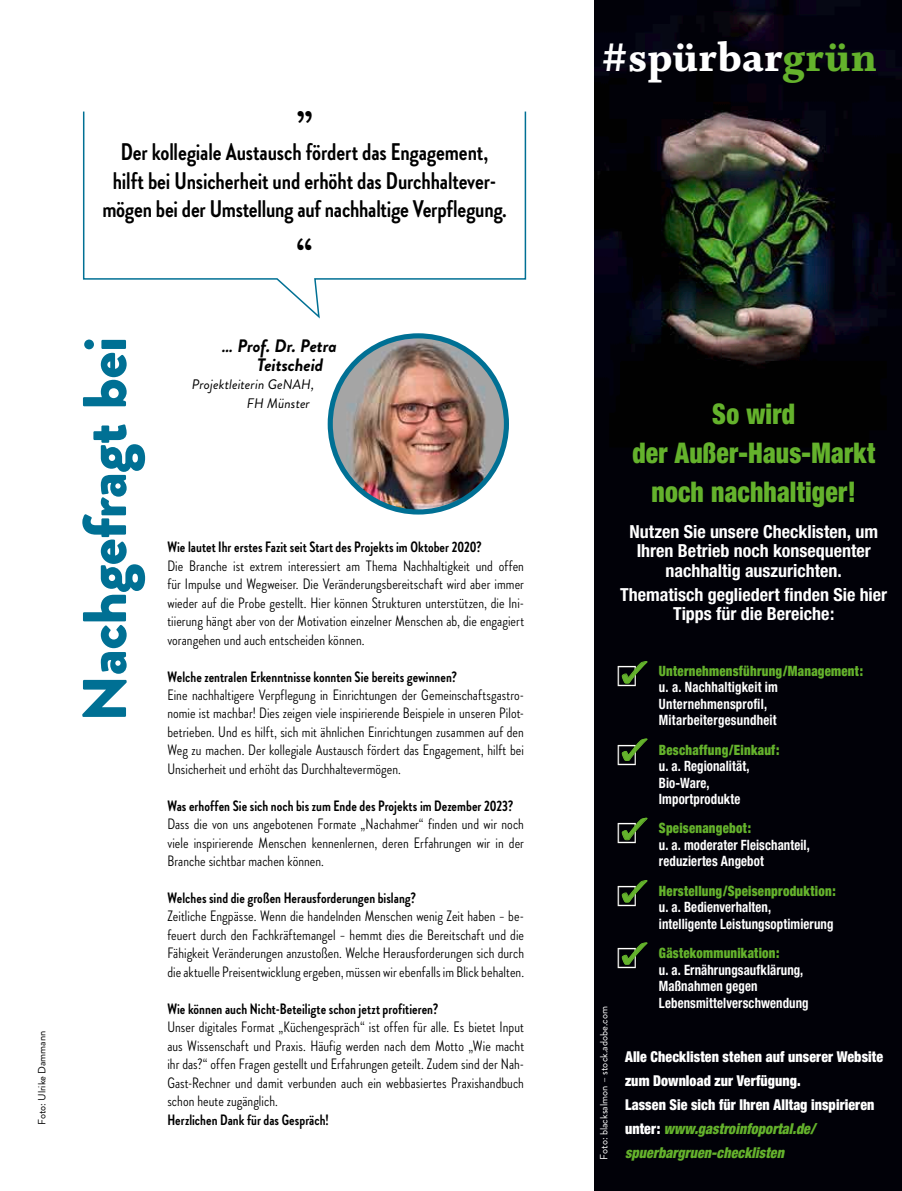
<style>
.page{position:relative;width:902px;height:1191px;background:#fff}
.page>*{position:absolute;margin:0;border:0;box-sizing:border-box;transform-origin:0 0}
.Headline_GVmanager{font:900 61.5px "Brandon Grotesque";letter-spacing:-.01em;color:#007094}
.t1{font:900 44.7px "Whitman";letter-spacing:.01em;color:#fff}
.Zitat_nachgefragt_GV{font:700 40.5px "Brandon Grotesque";color:#000}
.Fliesstext{font:900 condensed 28.5px/39px "Helvetica Neue";letter-spacing:.01em;color:#64b22c;text-align:center;scale:.9 1}
.Zitat_nachgefragt_GV-2{font:700 24px/28.5px "Brandon Grotesque Cond";letter-spacing:-.005em;color:#000;text-align:center}
.Fliesstext-2{font:700 condensed 18px/19.5px "Helvetica Neue";color:#fff;text-align:center}
.Interviewpartner_Nac{font:italic 700 18px "Brandon Grotesque";letter-spacing:-.005em;color:#000}
.FT_nachgefragt_GV{font:15px/18.5px "Brandon Grotesque Cond";letter-spacing:.005em;color:#000;text-align:justify}
.Frage_nachgefragt_GV{font:700 15px "Brandon Grotesque Cond";letter-spacing:.005em;color:#000}
.Fliesstext-3{font:900 condensed 15px/24px "Helvetica Neue";letter-spacing:.005em;color:#fff;scale:.93 1}
.Fliesstext-4{font:italic 900 condensed 15px "Helvetica Neue";letter-spacing:.005em;color:#64b22c;scale:.93 1}
.Fliesstext-5{font:700 condensed 14.25px/16.5px "Helvetica Neue";letter-spacing:.01em;color:#fff;scale:.9 1}
.Fliesstext-6{font:900 condensed 14.25px "Helvetica Neue";letter-spacing:.02em;color:#64b22c;scale:.9 1}
.AZ_Zwischenhead{font:700 condensed 14.25px/16.5px "Helvetica Neue";letter-spacing:.02em;color:#fff;scale:.9 1}
.AZ_Zwischenhead-2{font:900 condensed 14.25px "Helvetica Neue";letter-spacing:.02em;color:#64b22c;scale:.9 1}
.Fliesstext_kursiv_GV{font:italic 13.8px "Brandon Grotesque";letter-spacing:.005em;color:#000}
.Fotocredit{font:10.5px "Brandon Grotesque";color:#fff}
.Fotocredits{font:10.5px "Brandon Grotesque";color:#000}
.s1{color:#64b22c}
.s2{font-style:italic;color:#64b22c}
</style>
<div class="page">
<img style="left:330px;top:336px;width:176px;height:176px;border-radius:88px">
<div style="left:327px;top:333px;width:182px;height:181px;border:5px solid #007094;border-radius:50%"></div>
<svg style="left:82px;top:111px;width:445px;height:208px"></svg>
<img style="left:594px;top:0;width:307px;height:1191px">
<svg style="left:617px;top:660px;width:31px;height:27px"></svg>
<svg style="left:617px;top:738px;width:31px;height:27px"></svg>
<svg style="left:617px;top:817px;width:31px;height:27px"></svg>
<svg style="left:617px;top:879px;width:31px;height:27px"></svg>
<svg style="left:617px;top:942px;width:31px;height:27px"></svg>
<p class="Fotocredits" style="left:35px;top:1125px;width:96px;rotate:-90deg">Foto: Ulrike Dammann</p>
<p class="Zitat_nachgefragt_GV" style="left:296px;top:74px;width:19px">„</p>
<p class="Zitat_nachgefragt_GV-2" style="left:102px;top:137px;width:406px">Der kollegiale Austausch fördert das Engagement, hilft bei Unsicherheit und erhöht das Durchhaltever&shy;mögen bei der Umstellung auf nachhaltige Verpflegung.</p>
<p class="Zitat_nachgefragt_GV" style="left:296px;top:224px;width:17px">“</p>
<p class="Headline_GVmanager" style="left:61px;top:722px;width:387px;rotate:-90deg">Nachgefragt bei</p>
<p class="Interviewpartner_Nac" style="left:222px;top:333px;width:116px">… Prof. Dr. Petra</p>
<p class="Interviewpartner_Nac" style="left:257px;top:352px;width:68px">Teitscheid</p>
<p class="Fliesstext_kursiv_GV" style="left:192px;top:375px;width:124px">Projektleiterin GeNAH,</p>
<p class="Fliesstext_kursiv_GV" style="left:247px;top:393px;width:64px">FH Münster</p>
<p class="Frage_nachgefragt_GV" style="left:167px;top:537px;width:316px">Wie lautet Ihr erstes Fazit seit Start des Projekts im Oktober 2020?</p>
<p class="FT_nachgefragt_GV" style="left:167px;top:556px;width:358px">Die Branche ist extrem interessiert am Thema Nachhaltigkeit und offen für Impulse und Wegweiser. Die Veränderungsbereitschaft wird aber immer wieder auf die Probe gestellt. Hier können Strukturen unterstützen, die Ini&shy;tiierung hängt aber von der Motivation einzelner Menschen ab, die engagiert vorangehen und auch entscheiden können.</p>
<p class="Frage_nachgefragt_GV" style="left:167px;top:666px;width:291px">Welche zentralen Erkenntnisse konnten Sie bereits gewinnen?</p>
<p class="FT_nachgefragt_GV" style="left:167px;top:685px;width:358px">Eine nachhaltigere Verpflegung in Einrichtungen der Gemeinschaftsgastro&shy;nomie ist machbar! Dies zeigen viele inspirierende Beispiele in unseren Pilot&shy;betrieben. Und es hilft, sich mit ähnlichen Einrichtungen zusammen auf den Weg zu machen. Der kollegiale Austausch fördert das Engagement, hilft bei Unsicherheit und erhöht das Durchhaltevermögen.</p>
<p class="Frage_nachgefragt_GV" style="left:167px;top:795px;width:347px">Was erhoffen Sie sich noch bis zum Ende des Projekts im Dezember 2023?</p>
<p class="FT_nachgefragt_GV" style="left:167px;top:814px;width:358px">Dass die von uns angebotenen Formate „Nachahmer“ finden und wir noch viele inspirierende Menschen kennenlernen, deren Erfahrungen wir in der Branche sichtbar machen können.</p>
<p class="Frage_nachgefragt_GV" style="left:167px;top:887px;width:250px">Welches sind die großen Herausforderungen bislang?</p>
<p class="FT_nachgefragt_GV" style="left:167px;top:907px;width:358px">Zeitliche Engpässe. Wenn die handelnden Menschen wenig Zeit haben – be&shy;feuert durch den Fachkräftemangel – hemmt dies die Bereitschaft und die Fähigkeit Veränderungen anzustoßen. Welche Herausforderungen sich durch die aktuelle Preisentwicklung ergeben, müssen wir ebenfalls im Blick behalten.</p>
<p class="Frage_nachgefragt_GV" style="left:167px;top:998px;width:272px">Wie können auch Nicht-Beteiligte schon jetzt profitieren?</p>
<p class="FT_nachgefragt_GV" style="left:167px;top:1017px;width:358px">Unser digitales Format „Küchengespräch“ ist offen für alle. Es bietet Input aus Wissenschaft und Praxis. Häufig werden nach dem Motto „Wie macht ihr das?“ offen Fragen gestellt und Erfahrungen geteilt. Zudem sind der Nah-Gast-Rechner und damit verbunden auch ein webbasiertes Praxishandbuch schon heute zugänglich.</p>
<p class="Frage_nachgefragt_GV" style="left:167px;top:1109px;width:163px">Herzlichen Dank für das Gespräch!</p>
<p class="t1" style="left:601px;top:32px;width:277px">#spürbar<span class="s1">grün</span></p>
<p class="Fliesstext" style="left:712px;top:393px;width:94px">So wird</p>
<p class="Fliesstext" style="left:632px;top:432px;width:271px">der Außer-Haus-Markt noch nachhaltiger!</p>
<p class="Fliesstext-2" style="left:629px;top:521px;width:250px">Nutzen Sie unsere Checklisten, um<br>Ihren Betrieb noch konsequenter nachhaltig auszurichten.</p>
<p class="Fliesstext-2" style="left:620px;top:584px;width:268px">Thematisch gegliedert finden Sie hier<br>Tipps für die Bereiche:</p>
<p class="Fotocredit" style="left:596px;top:1159px;width:155px;rotate:-90deg">Foto: blacksalmon – stock.adobe.com</p>
<p class="AZ_Zwischenhead-2" style="left:659px;top:662px;width:228px">Unternehmensführung/Management:</p>
<p class="AZ_Zwischenhead" style="left:659px;top:679px;width:134px">u. a. Nachhaltigkeit im<br>Unternehmensprofil,<br>Mitarbeitergesundheit</p>
<p class="AZ_Zwischenhead-2" style="left:659px;top:741px;width:135px">Beschaffung/Einkauf:</p>
<p class="Fliesstext-5" style="left:659px;top:757px;width:102px">u. a. Regionalität,<br>Bio-Ware,<br>Importprodukte</p>
<p class="Fliesstext-6" style="left:659px;top:819px;width:104px">Speisenangebot:</p>
<p class="Fliesstext-5" style="left:659px;top:836px;width:169px">u. a. moderater Fleischanteil, reduziertes Angebot</p>
<p class="Fliesstext-6" style="left:659px;top:882px;width:198px">Herstellung/Speisenproduktion:</p>
<p class="Fliesstext-5" style="left:659px;top:898px;width:195px">u. a. Bedienverhalten,<br>intelligente Leistungsoptimierung</p>
<p class="Fliesstext-6" style="left:659px;top:944px;width:135px">Gästekommunikation:</p>
<p class="Fliesstext-5" style="left:659px;top:961px;width:168px">u. a. Ernährungsaufklärung,<br>Maßnahmen gegen<br>Lebensmittelverschwendung</p>
<p class="Fliesstext-3" style="left:625px;top:1044px;width:279px">Alle Checklisten stehen auf unserer Website zum Download zur Verfügung.</p>
<p class="Fliesstext-3" style="left:625px;top:1092px;width:270px">Lassen Sie sich für Ihren Alltag inspirieren unter: <span class="s2">www.gastroinfoportal.de/</span></p>
<p class="Fliesstext-4" style="left:625px;top:1143px;width:172px">spuerbargruen-checklisten</p>
</div>
